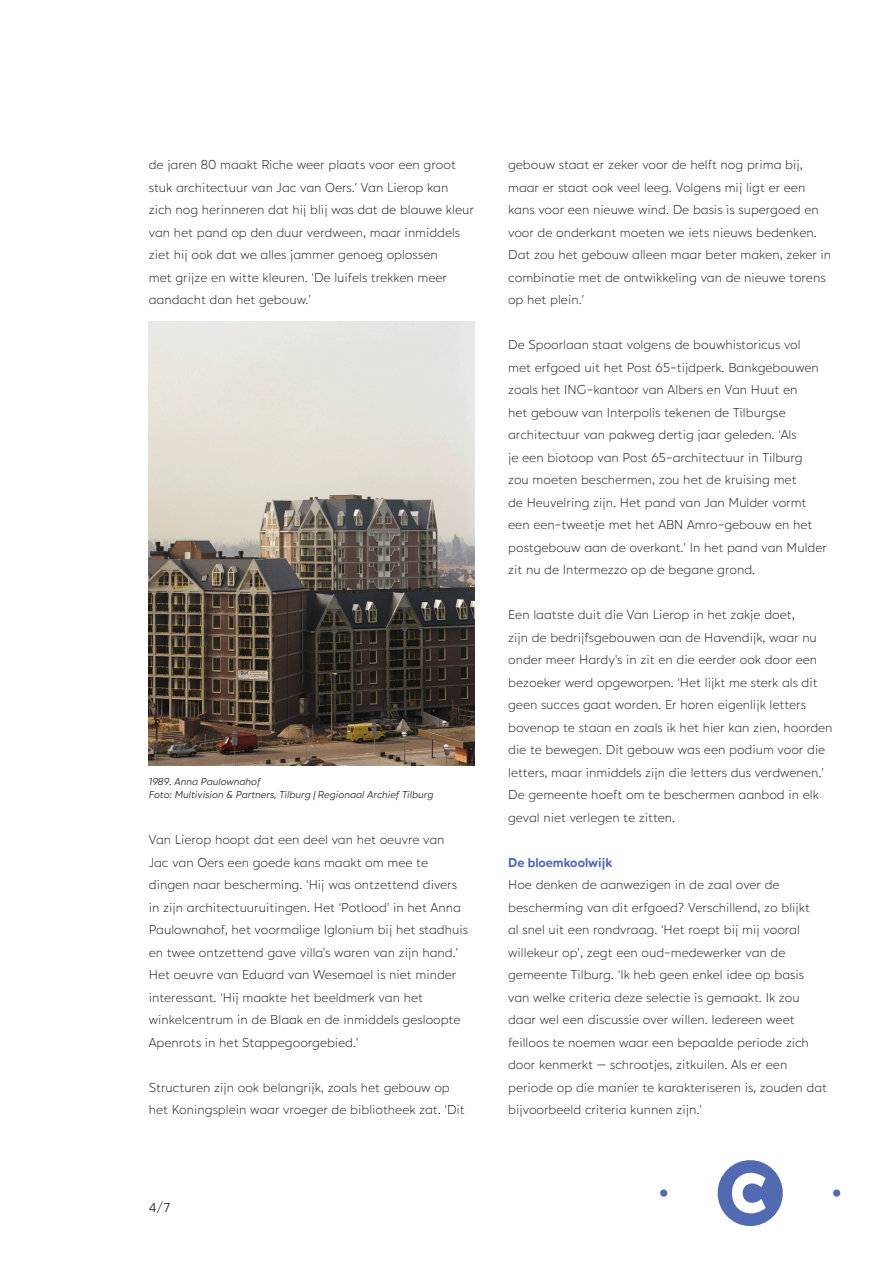
<style>
.page{position:relative;width:893px;height:1263px;background:#fff}
.page>*{position:absolute;margin:0;border:0;box-sizing:border-box;transform-origin:0 0}
.t1{font:300 13.5px/22.5px "Hartwell Alt";color:#231f20}
.Basisalinea_intro{font:700 13.5px "Hartwell Alt";color:#526ab2}
.t2{font:13.5px "Hartwell Alt";color:#231f20}
.FOTO_bijschrift{font:italic 10.5px "Hartwell Alt";color:#231f20}
</style>
<div class="page">
<svg style="left:717px;top:1160px;width:66px;height:66px"></svg>
<div style="left:660px;top:1189px;width:7px;height:8px;background:#526ab2;border-radius:50%"></div>
<div style="left:833px;top:1189px;width:7px;height:8px;background:#526ab2;border-radius:50%"></div>
<img style="left:149px;top:321px;width:325px;height:445px">
<p class="t1" style="left:149px;top:155px;width:327px">de jaren 80 maakt Riche weer plaats voor een groot stuk architectuur van Jac van Oers.’ Van Lierop kan zich nog herinneren dat hij blij was dat de blauwe kleur van het pand op den duur verdween, maar inmiddels ziet hij ook dat we alles jammer genoeg oplossen<br>met grijze en witte kleuren. ‘De luifels trekken meer aandacht dan het gebouw.’</p>
<p class="FOTO_bijschrift" style="left:149px;top:776px;width:113px">1989. Anna Paulownahof</p>
<p class="FOTO_bijschrift" style="left:149px;top:788px;width:286px">Foto: Multivision &amp; Partners, Tilburg | Regionaal Archief Tilburg</p>
<p class="t1" style="left:149px;top:830px;width:321px">Van Lierop hoopt dat een deel van het oeuvre van<br>Jac van Oers een goede kans maakt om mee te dingen naar bescherming. ‘Hij was ontzettend divers in zijn architectuuruitingen. Het ‘Potlood’ in het Anna Paulownahof, het voormalige Iglonium bij het stadhuis en twee ontzettend gave villa’s waren van zijn hand.’ Het oeuvre van Eduard van Wesemael is niet minder interessant. ‘Hij maakte het beeldmerk van het winkelcentrum in de Blaak en de inmiddels gesloopte Apenrots in het Stappegoorgebied.’</p>
<p class="t1" style="left:149px;top:1077px;width:317px">Structuren zijn ook belangrijk, zoals het gebouw op het Koningsplein waar vroeger de bibliotheek zat. ‘Dit</p>
<p class="t2" style="left:149px;top:1200px;width:23px">4/7</p>
<p class="t1" style="left:508px;top:155px;width:325px">gebouw staat er zeker voor de helft nog prima bij, maar er staat ook veel leeg. Volgens mij ligt er een kans voor een nieuwe wind. De basis is supergoed en voor de onderkant moeten we iets nieuws bedenken.<br>Dat zou het gebouw alleen maar beter maken, zeker in combinatie met de ontwikkeling van de nieuwe torens op het plein.’</p>
<p class="t1" style="left:508px;top:335px;width:320px">De Spoorlaan staat volgens de bouwhistoricus vol met erfgoed uit het Post 65-tijdperk. Bankgebouwen zoals het ING-kantoor van Albers en Van Huut en<br>het gebouw van Interpolis tekenen de Tilburgse architectuur van pakweg dertig jaar geleden. ‘Als<br>je een biotoop van Post 65-architectuur in Tilburg zou moeten beschermen, zou het de kruising met<br>de Heuvelring zijn. Het pand van Jan Mulder vormt een een-tweetje met het ABN Amro-gebouw en het postgebouw aan de overkant.’ In het pand van Mulder zit nu de Intermezzo op de begane grond.</p>
<p class="t1" style="left:508px;top:605px;width:326px">Een laatste duit die Van Lierop in het zakje doet,<br>zijn de bedrijfsgebouwen aan de Havendijk, waar nu onder meer Hardy’s in zit en die eerder ook door een bezoeker werd opgeworpen. ‘Het lijkt me sterk als dit geen succes gaat worden. Er horen eigenlijk letters bovenop te staan en zoals ik het hier kan zien, hoorden die te bewegen. Dit gebouw was een podium voor die letters, maar inmiddels zijn die letters dus verdwenen.’</p>
<p class="t1" style="left:508px;top:785px;width:312px">De gemeente hoeft om te beschermen aanbod in elk geval niet verlegen te zitten.</p>
<p class="Basisalinea_intro" style="left:508px;top:854px;width:106px">De bloemkoolwijk</p>
<p class="t1" style="left:508px;top:875px;width:320px">Hoe denken de aanwezigen in de zaal over de bescherming van dit erfgoed? Verschillend, zo blijkt<br>al snel uit een rondvraag. ‘Het roept bij mij vooral willekeur op’, zegt een oud-medewerker van de gemeente Tilburg. ‘Ik heb geen enkel idee op basis van welke criteria deze selectie is gemaakt. Ik zou daar wel een discussie over willen. Iedereen weet feilloos te noemen waar een bepaalde periode zich door kenmerkt — schrootjes, zitkuilen. Als er een periode op die manier te karakteriseren is, zouden dat bijvoorbeeld criteria kunnen zijn.’</p>
</div>
